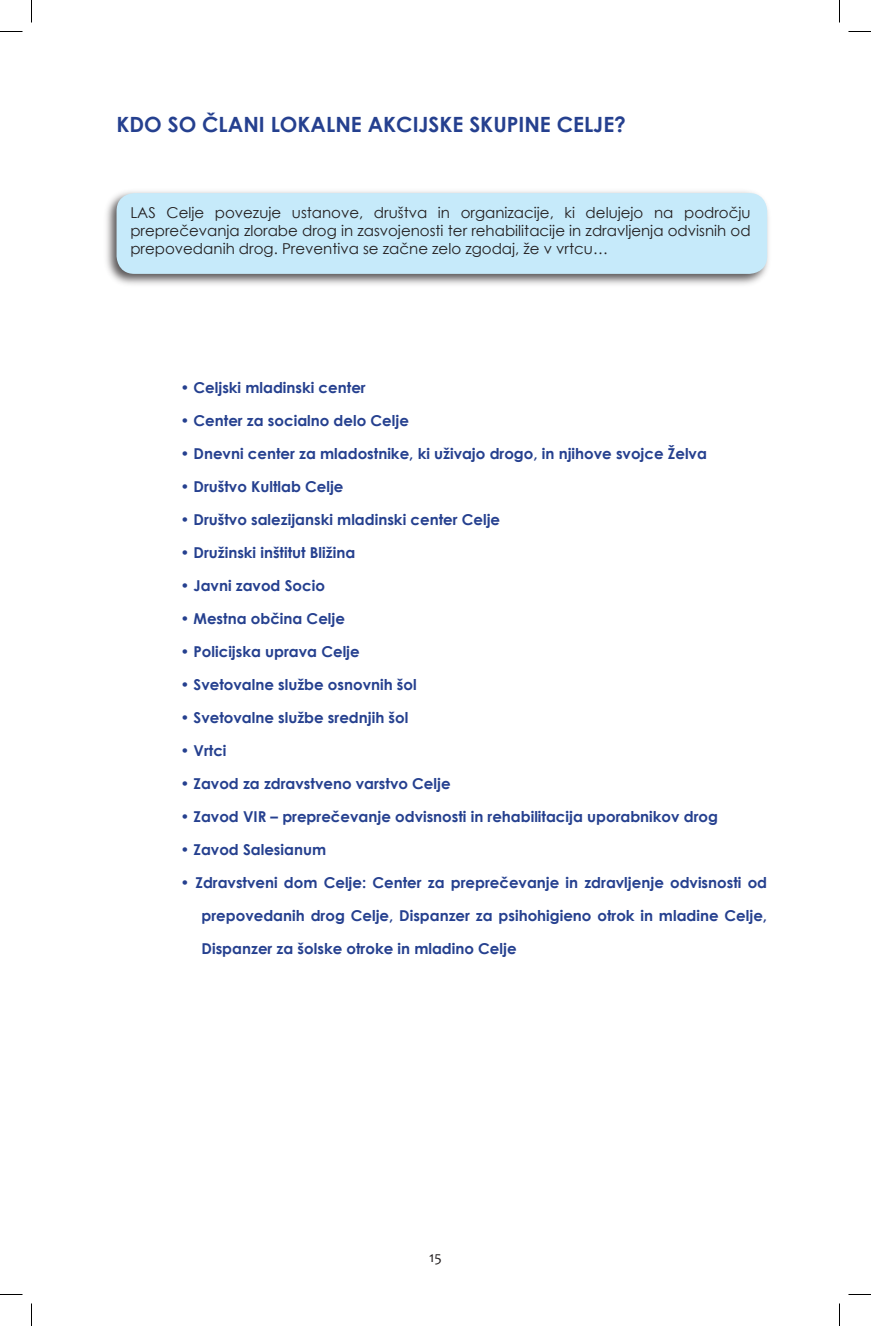
<style>
.page{position:relative;width:871px;height:1326px;background:#fff}
.page>*{position:absolute;margin:0;border:0;box-sizing:border-box;transform-origin:0 0}
.t1{font:700 21px "Century Gothic";color:#25408f}
.t2{font:700 15px/33px "Century Gothic";color:#25408f}
.t3{font:15px/18px "Century Gothic";color:#231f20;text-align:justify}
.t4{font:15px "Candara";color:#231f20}
</style>
<div class="page">
<div style="left:103px;top:188px;width:670px;height:100px;background:#231f20;opacity:.75"></div>
<div style="left:117px;top:193px;width:650px;height:81px;background:#c6eafa"></div>
<svg style="left:0;top:31px;width:22px;height:1px"></svg>
<svg style="left:848px;top:31px;width:23px;height:1px"></svg>
<svg style="left:0;top:1294px;width:22px;height:1px"></svg>
<svg style="left:848px;top:1294px;width:23px;height:1px"></svg>
<svg style="left:31px;top:0;width:1px;height:22px"></svg>
<svg style="left:31px;top:1303px;width:1px;height:23px"></svg>
<svg style="left:839px;top:0;width:1px;height:22px"></svg>
<svg style="left:839px;top:1303px;width:1px;height:23px"></svg>
<h1 class="t1" style="left:117px;top:109px;width:511px">KDO SO ČLANI LOKALNE AKCIJSKE SKUPINE CELJE?</h1>
<p class="t3" style="left:130px;top:204px;width:622px">LAS Celje povezuje ustanove, društva in organizacije, ki delujejo na področju preprečevanja zlorabe drog in zasvojenosti ter rehabilitacije in zdravljenja odvisnih od prepovedanih drog. Preventiva se začne zelo zgodaj, že v vrtcu…</p>
<p class="t2" style="left:180px;top:371px;width:187px">• Celjski mladinski center</p>
<p class="t2" style="left:180px;top:404px;width:230px">• Center za socialno delo Celje</p>
<p class="t2" style="left:180px;top:437px;width:528px">• Dnevni center za mladostnike, ki uživajo drogo, in njihove svojce Želva</p>
<p class="t2" style="left:180px;top:470px;width:165px">• Društvo Kultlab Celje</p>
<p class="t2" style="left:180px;top:503px;width:321px">• Društvo salezijanski mladinski center Celje</p>
<p class="t2" style="left:180px;top:536px;width:176px">• Družinski inštitut Bližina</p>
<p class="t2" style="left:180px;top:569px;width:146px">• Javni zavod Socio</p>
<p class="t2" style="left:180px;top:602px;width:166px">• Mestna občina Celje</p>
<p class="t2" style="left:180px;top:635px;width:181px">• Policijska uprava Celje</p>
<p class="t2" style="left:180px;top:668px;width:238px">• Svetovalne službe osnovnih šol</p>
<p class="t2" style="left:180px;top:701px;width:229px">• Svetovalne službe srednjih šol</p>
<p class="t2" style="left:180px;top:734px;width:48px">• Vrtci</p>
<p class="t2" style="left:180px;top:767px;width:272px">• Zavod za zdravstveno varstvo Celje</p>
<p class="t2" style="left:180px;top:800px;width:539px">• Zavod VIR – preprečevanje odvisnosti in rehabilitacija uporabnikov drog</p>
<p class="t2" style="left:180px;top:833px;width:147px">• Zavod Salesianum</p>
<p class="t2" style="left:180px;top:866px;width:588px">• Zdravstveni dom Celje: Center za preprečevanje in zdravljenje odvisnosti od</p>
<p class="t2" style="left:202px;top:899px;width:567px">prepovedanih drog Celje, Dispanzer za psihohigieno otrok in mladine Celje,<br>Dispanzer za šolske otroke in mladino Celje</p>
<p class="t4" style="left:429px;top:1248px;width:14px">15</p>
</div>
